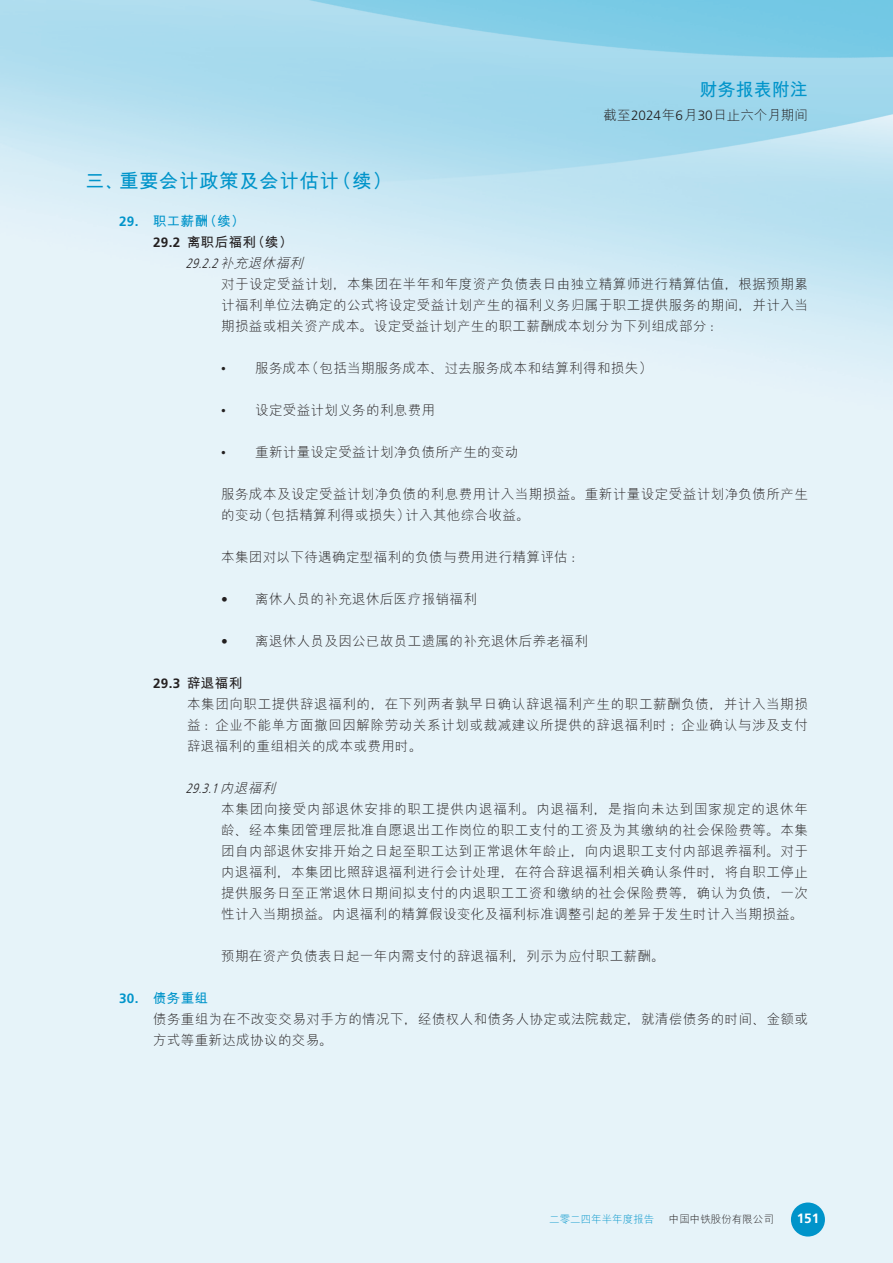
<style>
.page{position:relative;width:893px;height:1263px;background:#fff}
.page>*{position:absolute;margin:0;border:0;box-sizing:border-box;transform-origin:0 0}
.t1{font:700 19.5px "M Hei PRC";letter-spacing:.03em;color:#0094ca}
.t2{font:700 18px "M Hei PRC";color:#0094ca}
.t3{font:300 13.5px/21px "M Hei PRC";letter-spacing:.03em;color:#231f20;text-align:justify}
.t4{font:700 13.5px/21px "M Hei PRC";letter-spacing:.03em;color:#231f20}
.t5{font:italic 300 13.5px "Frutiger LT Std";color:#231f20;scale:.8 1}
.t6{font:300 13.5px "M Hei PRC";color:#231f20}
.t7{font:700 13.5px "Frutiger LT Std";color:#231f20}
.t8{font:700 13.5px "Frutiger LT Std";color:#fff}
.t9{font:300 10.5px "M Hei PRC";color:#0094ca}
.t10{font:300 10.5px "M Hei PRC";color:#231f20}
.s1{font-family:"Frutiger LT Std"}
.s2{font-family:"Frutiger LT Std";color:#0094ca}
.s3{color:#0094ca}
.s4{font-family:"M Hei PRC"}
.s5{font-family:"Times New Roman";font-weight:400}
.s6{font-family:"Frutiger LT Std";font-weight:700;color:#0094ca}
.s7{font-weight:700;color:#0094ca}
</style>
<div class="page">
<img style="left:0;top:0;width:893px;height:1263px">
<div style="left:791px;top:1202px;width:34px;height:34px;background:#0094ca;border-radius:50%"></div>
<h2 class="t2" style="left:700px;top:80px;width:109px">财务报表附注</h2>
<p class="t6" style="left:604px;top:109px;width:206px">截至<span class="s1">2024</span>年<span class="s1">6</span>月<span class="s1">30</span>日止六个月期间</p>
<h1 class="t1" style="left:85px;top:171px;width:308px">三、重要会计政策及会计估计（续）</h1>
<p class="t4" style="left:153px;top:210px;width:141px;text-indent:-34px"><span class="s2">29.</span> <span class="s3">职工薪酬（续）<br></span><span class="s1">29.2</span> 离职后福利（续）</p>
<p class="t5" style="left:186px;top:255px;width:152px">29.2.2<span class="s4">补充退休福利</span></p>
<p class="t3" style="left:221px;top:273px;width:588px">对于设定受益计划，本集团在半年和年度资产负债表日由独立精算师进行精算估值，根据预期累计福利单位法确定的公式将设定受益计划产生的福利义务归属于职工提供服务的期间，并计入当期损益或相关资产成本。设定受益计划产生的职工薪酬成本划分为下列组成部分：</p>
<p class="t3" style="left:221px;top:357px;width:433px"><span class="s5">•</span> 服务成本（包括当期服务成本、过去服务成本和结算利得和损失）</p>
<p class="t3" style="left:221px;top:399px;width:216px"><span class="s5">•</span> 设定受益计划义务的利息费用</p>
<p class="t3" style="left:221px;top:441px;width:299px"><span class="s5">•</span> 重新计量设定受益计划净负债所产生的变动</p>
<p class="t3" style="left:221px;top:483px;width:588px">服务成本及设定受益计划净负债的利息费用计入当期损益。重新计量设定受益计划净负债所产生的变动（包括精算利得或损失）计入其他综合收益。</p>
<p class="t3" style="left:221px;top:546px;width:365px">本集团对以下待遇确定型福利的负债与费用进行精算评估：</p>
<p class="t3" style="left:221px;top:588px;width:257px"><span class="s1">•</span> 离休人员的补充退休后医疗报销福利</p>
<p class="t3" style="left:221px;top:630px;width:368px"><span class="s1">•</span> 离退休人员及因公已故员工遗属的补充退休后养老福利</p>
<p class="t7" style="left:153px;top:675px;width:91px">29.3 <span class="s4">辞退福利</span></p>
<p class="t3" style="left:187px;top:693px;width:622px">本集团向职工提供辞退福利的，在下列两者孰早日确认辞退福利产生的职工薪酬负债，并计入当期损益：企业不能单方面撤回因解除劳动关系计划或裁减建议所提供的辞退福利时；企业确认与涉及支付辞退福利的重组相关的成本或费用时。</p>
<p class="t5" style="left:186px;top:780px;width:117px">29.3.1 <span class="s4">内退福利</span></p>
<p class="t3" style="left:221px;top:798px;width:588px">本集团向接受内部退休安排的职工提供内退福利。内退福利，是指向未达到国家规定的退休年龄、经本集团管理层批准自愿退出工作岗位的职工支付的工资及为其缴纳的社会保险费等。本集团自内部退休安排开始之日起至职工达到正常退休年龄止，向内退职工支付内部退养福利。对于内退福利，本集团比照辞退福利进行会计处理，在符合辞退福利相关确认条件时，将自职工停止提供服务日至正常退休日期间拟支付的内退职工工资和缴纳的社会保险费等，确认为负债，一次性计入当期损益。内退福利的精算假设变化及福利标准调整引起的差异于发生时计入当期损益。</p>
<p class="t3" style="left:221px;top:945px;width:445px">预期在资产负债表日起一年内需支付的辞退福利，列示为应付职工薪酬。</p>
<p class="t3" style="left:153px;top:987px;width:656px;text-align:left;text-indent:-34px"><span class="s6">30.</span> <span class="s7">债务重组<br></span>债务重组为在不改变交易对手方的情况下，经债权人和债务人协定或法院裁定，就清偿债务的时间、金额或方式等重新达成协议的交易。</p>
<p class="t9" style="left:549px;top:1214px;width:106px">二零二四年半年度报告</p>
<p class="t10" style="left:669px;top:1214px;width:106px">中国中铁股份有限公司</p>
<p class="t8" style="left:797px;top:1210px;width:24px">151</p>
</div>
